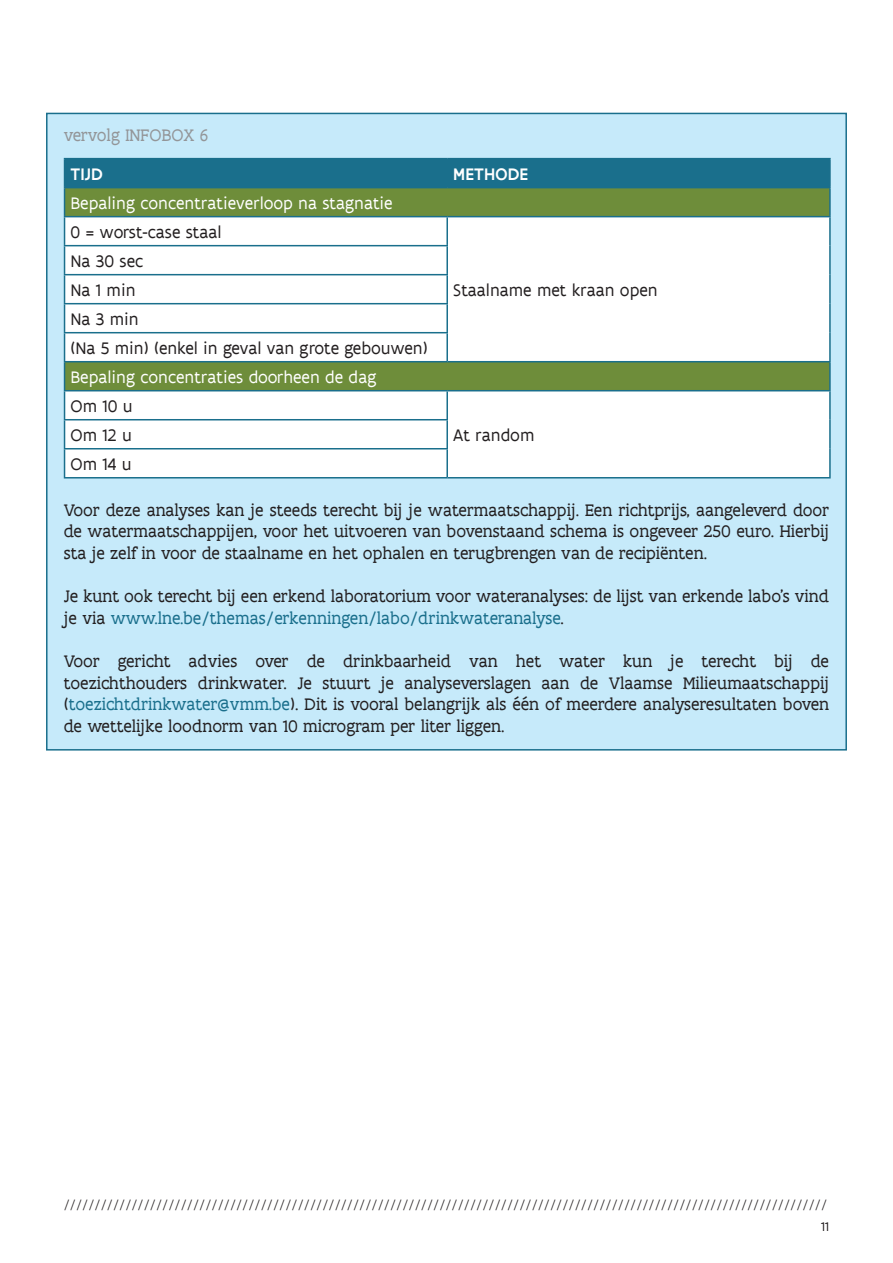
<style>
.page{position:relative;width:893px;height:1263px;background:#fff}
.page>*{position:absolute;margin:0;border:0;box-sizing:border-box;transform-origin:0 0}
.bronvermelding{font:18px/21.6px "Flanders Art Serif";color:#231f20;text-align:justify}
.t1{font:18px/29px "Flanders Art Sans";color:#231f20}
.t2{font:18px/29px "Flanders Art Sans";color:#fff}
.bronvermelding-2{font:18px "Flanders Art Serif";color:#939598}
.t3{font:500 18px "Flanders Art Sans";letter-spacing:.005em;color:#fff}
.t4{font:300 13.5px "Flanders Art Sans";color:#231f20}
.t5{font:13.5px "Flanders Art Sans";color:#231f20}
.s1{color:#231f20}
.s2{color:#fff}
.s3{color:#1a6f8c}
</style>
<div class="page">
<div style="left:46px;top:113px;width:801px;height:637px;background:#c6eafa;border:2px solid #1a6f8c"></div>
<hr style="left:64px;top:158px;width:383px;height:1px;background:#1a6f8c">
<hr style="left:447px;top:158px;width:384px;height:1px;background:#1a6f8c">
<hr style="left:829px;top:159px;width:2px;height:28px;background:#1a6f8c">
<hr style="left:447px;top:187px;width:384px;height:1px;background:#1a6f8c">
<hr style="left:829px;top:188px;width:2px;height:28px;background:#1a6f8c">
<hr style="left:447px;top:216px;width:384px;height:1px;background:#1a6f8c">
<hr style="left:829px;top:217px;width:2px;height:29px;background:#1a6f8c">
<hr style="left:829px;top:246px;width:2px;height:29px;background:#1a6f8c">
<hr style="left:829px;top:275px;width:2px;height:29px;background:#1a6f8c">
<hr style="left:829px;top:304px;width:2px;height:29px;background:#1a6f8c">
<hr style="left:829px;top:333px;width:2px;height:28px;background:#1a6f8c">
<hr style="left:447px;top:361px;width:384px;height:1px;background:#1a6f8c">
<hr style="left:829px;top:362px;width:2px;height:28px;background:#1a6f8c">
<hr style="left:447px;top:390px;width:384px;height:1px;background:#1a6f8c">
<hr style="left:829px;top:391px;width:2px;height:29px;background:#1a6f8c">
<hr style="left:829px;top:420px;width:2px;height:29px;background:#1a6f8c">
<hr style="left:829px;top:449px;width:2px;height:28px;background:#1a6f8c">
<hr style="left:447px;top:477px;width:384px;height:1px;background:#1a6f8c">
<svg style="left:64px;top:159px;width:766px;height:318px;background:#c9d9ce"></svg>
<hr style="left:446px;top:449px;width:2px;height:28px;background:#1a6f8c">
<hr style="left:64px;top:477px;width:383px;height:1px;background:#1a6f8c">
<p class="bronvermelding-2" style="left:64px;top:125px;width:146px">vervolg INFOBOX 6</p>
<p class="t3" style="left:71px;top:163px;width:34px">TIJD</p>
<p class="t3" style="left:453px;top:163px;width:76px">METHODE</p>
<p class="t2" style="left:71px;top:189px;width:324px">Bepaling concentratieverloop na stagnatie<br><span class="s1">0 = worst-case staal</span></p>
<p class="t1" style="left:71px;top:247px;width:74px">Na 30 sec</p>
<p class="t1" style="left:71px;top:276px;width:67px">Na 1 min</p>
<p class="t1" style="left:453px;top:276px;width:206px">Staalname met kraan open</p>
<h3 class="t1" style="left:71px;top:305px;width:70px">Na 3 min</h3>
<p class="t1" style="left:71px;top:334px;width:359px">(Na 5 min) (enkel in geval van grote gebouwen)<br><span class="s2">Bepaling concentraties doorheen de dag<br></span>Om 10 u</p>
<p class="t1" style="left:71px;top:421px;width:63px">Om 12 u</p>
<p class="t1" style="left:453px;top:421px;width:83px">At random</p>
<p class="t1" style="left:71px;top:450px;width:63px">Om 14 u</p>
<p class="bronvermelding" style="left:64px;top:500px;width:767px">Voor deze analyses kan je steeds terecht bij je watermaatschappij. Een richtprijs, aangeleverd door de watermaatschappijen, voor het uitvoeren van bovenstaand schema is ongeveer 250 euro. Hierbij sta je zelf in voor de staalname en het ophalen en terugbrengen van de recipiënten.</p>
<p class="bronvermelding" style="left:64px;top:586px;width:767px">Je kunt ook terecht bij een erkend laboratorium voor wateranalyses: de lijst van erkende labo’s vind je via <span class="s3">www.lne.be/themas/erkenningen/labo/drinkwateranalyse</span>.</p>
<p class="bronvermelding" style="left:64px;top:651px;width:767px">Voor gericht advies over de drinkbaarheid van het water kun je terecht bij de toezichthouders drinkwater. Je stuurt je analyseverslagen aan de Vlaamse Milieumaatschappij (<span class="s3">toezichtdrinkwater@vmm.be</span>). Dit is vooral belangrijk als één of meerdere analyseresultaten boven de wettelijke loodnorm van 10 microgram per liter liggen.</p>
<p class="t4" style="left:64px;top:1197px;width:765px">////////////////////////////////////////////////////////////////////////////////////////////////////////////////////////////</p>
<p class="t5" style="left:821px;top:1218px;width:10px">11</p>
</div>
